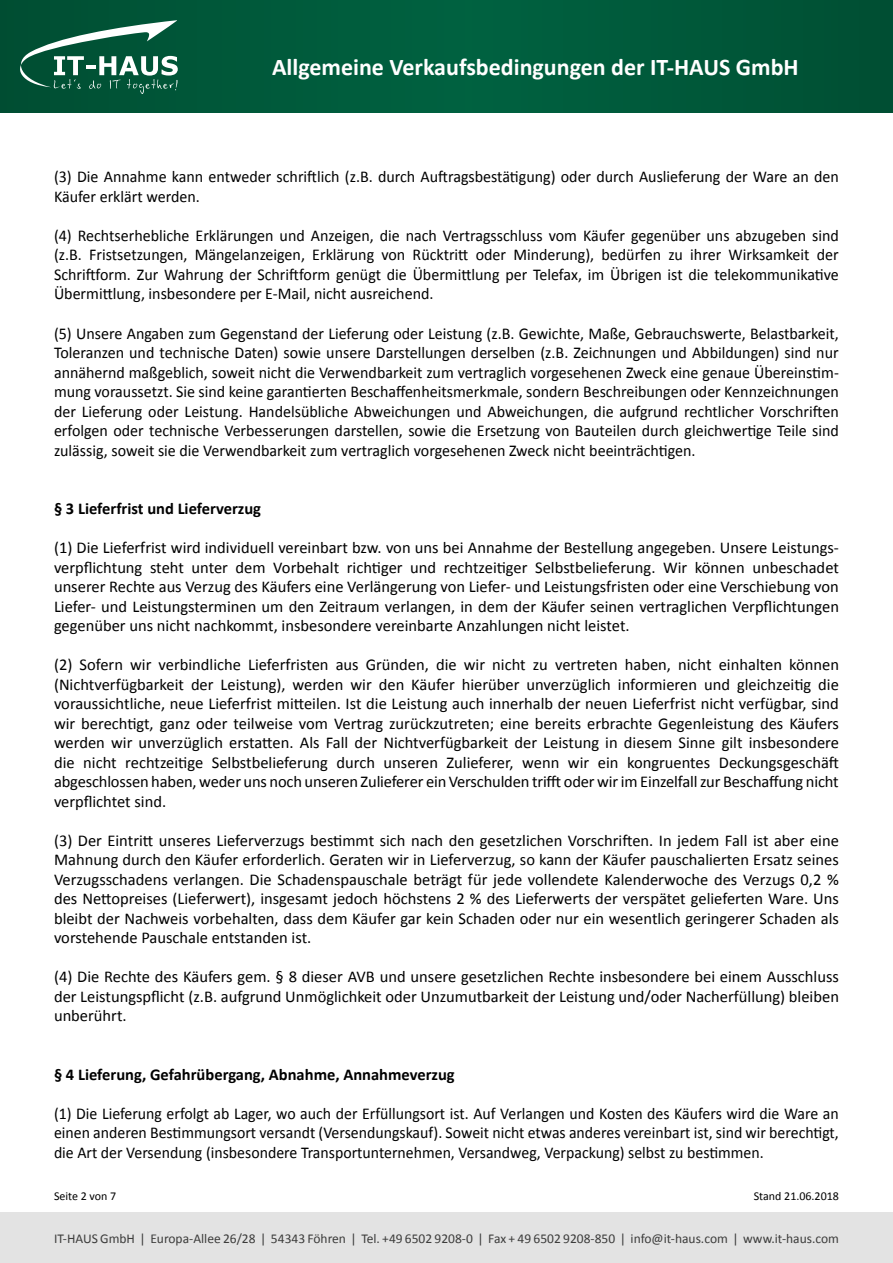
<style>
.page{position:relative;width:893px;height:1263px;background:#fff}
.page>*{position:absolute;margin:0;border:0;box-sizing:border-box;transform-origin:0 0}
.t1{font:700 24px "Calibri";color:#fff}
.t2{font:16.5px/19.5px "Calibri";color:#000;text-align:justify}
.t3{font:16.5px/19.5px "Calibri";color:#000;text-align:justify;scale:.96 1}
.t4{font:700 16.5px "Calibri";color:#000}
.t5{font:13.5px "Calibri";color:#3c3c3b}
.t6{font:12px "Calibri";color:#000}
</style>
<div class="page">
<div style="left:0;top:0;width:893px;height:113px;background:#00593b"></div>
<svg style="left:20px;top:20px;width:158px;height:74px"></svg>
<div style="left:0;top:1212px;width:893px;height:51px;background:#e3e3e3"></div>
<h1 class="t1" style="left:272px;top:52px;width:528px">Allgemeine Verkaufsbedingungen der IT-HAUS GmbH</h1>
<p class="t2" style="left:54px;top:167px;width:786px">(3) Die Annahme kann entweder schriftlich (z.B. durch Auftragsbestätigung) oder durch Auslieferung der Ware an den<br>Käufer erklärt werden.</p>
<p class="t2" style="left:54px;top:226px;width:786px">(4) Rechtserhebliche Erklärungen und Anzeigen, die nach Vertragsschluss vom Käufer gegenüber uns abzugeben sind (z.B. Fristsetzungen, Mängelanzeigen, Erklärung von Rücktritt oder Minderung), bedürfen zu ihrer Wirksamkeit der Schriftform. Zur Wahrung der Schriftform genügt die Übermittlung per Telefax, im Übrigen ist die telekommunikative Übermittlung, insbesondere per E-Mail, nicht ausreichend.</p>
<p class="t2" style="left:54px;top:323px;width:786px">(5) Unsere Angaben zum Gegenstand der Lieferung oder Leistung (z.B. Gewichte, Maße, Gebrauchswerte, Belastbarkeit, Toleranzen und technische Daten) sowie unsere Darstellungen derselben (z.B. Zeichnungen und Abbildungen) sind nur annähernd maßgeblich, soweit nicht die Verwendbarkeit zum vertraglich vorgesehenen Zweck eine genaue Übereinstim&shy;mung voraussetzt. Sie sind keine garantierten Beschaffenheitsmerkmale, sondern Beschreibungen oder Kennzeichnungen der Lieferung oder Leistung. Handelsübliche Abweichungen und Abweichungen, die aufgrund rechtlicher Vorschriften erfolgen oder technische Verbesserungen darstellen, sowie die Ersetzung von Bauteilen durch gleichwertige Teile sind zulässig, soweit sie die Verwendbarkeit zum vertraglich vorgesehenen Zweck nicht beeinträchtigen.</p>
<p class="t4" style="left:54px;top:498px;width:209px">§ 3 Lieferfrist und Lieferverzug</p>
<p class="t2" style="left:54px;top:538px;width:786px">(1) Die Lieferfrist wird individuell vereinbart bzw. von uns bei Annahme der Bestellung angegeben. Unsere Leistungs&shy;verpflichtung steht unter dem Vorbehalt richtiger und rechtzeitiger Selbstbelieferung. Wir können unbeschadet unserer Rechte aus Verzug des Käufers eine Verlängerung von Liefer- und Leistungsfristen oder eine Verschiebung von Liefer- und Leistungsterminen um den Zeitraum verlangen, in dem der Käufer seinen vertraglichen Verpflichtungen gegenüber uns nicht nachkommt, insbesondere vereinbarte Anzahlungen nicht leistet.</p>
<p class="t2" style="left:54px;top:655px;width:786px">(2) Sofern wir verbindliche Lieferfristen aus Gründen, die wir nicht zu vertreten haben, nicht einhalten können (Nichtverfügbarkeit der Leistung), werden wir den Käufer hierüber unverzüglich informieren und gleichzeitig die voraussichtliche, neue Lieferfrist mitteilen. Ist die Leistung auch innerhalb der neuen Lieferfrist nicht verfügbar, sind wir berechtigt, ganz oder teilweise vom Vertrag zurückzutreten; eine bereits erbrachte Gegenleistung des Käufers werden wir unverzüglich erstatten. Als Fall der Nichtverfügbarkeit der Leistung in diesem Sinne gilt insbesondere die nicht rechtzeitige Selbstbelieferung durch unseren Zulieferer, wenn wir ein kongruentes Deckungsgeschäft abgeschlossen haben, weder uns noch unseren Zulieferer ein Verschulden trifft oder wir im Einzelfall zur Beschaffung nicht verpflichtet sind.</p>
<p class="t2" style="left:54px;top:830px;width:786px">(3) Der Eintritt unseres Lieferverzugs bestimmt sich nach den gesetzlichen Vorschriften. In jedem Fall ist aber eine Mahnung durch den Käufer erforderlich. Geraten wir in Lieferverzug, so kann der Käufer pauschalierten Ersatz seines Verzugsschadens verlangen. Die Schadenspauschale beträgt für jede vollendete Kalenderwoche des Verzugs 0,2 % des Nettopreises (Lieferwert), insgesamt jedoch höchstens 2 % des Lieferwerts der verspätet gelieferten Ware. Uns bleibt der Nachweis vorbehalten, dass dem Käufer gar kein Schaden oder nur ein wesentlich geringerer Schaden als vorstehende Pauschale entstanden ist.</p>
<p class="t2" style="left:54px;top:967px;width:786px">(4) Die Rechte des Käufers gem. § 8 dieser AVB und unsere gesetzlichen Rechte insbesondere bei einem Ausschluss der Leistungspflicht (z.B. aufgrund Unmöglichkeit oder Unzumutbarkeit der Leistung und/oder Nacherfüllung) bleiben unberührt.</p>
<p class="t4" style="left:54px;top:1064px;width:402px">§ 4 Lieferung, Gefahrübergang, Abnahme, Annahmeverzug</p>
<p class="t3" style="left:54px;top:1103px;width:819px">(1) Die Lieferung erfolgt ab Lager, wo auch der Erfüllungsort ist. Auf Verlangen und Kosten des Käufers wird die Ware an einen anderen Bestimmungsort versandt (Versendungskauf). Soweit nicht etwas anderes vereinbart ist, sind wir berechtigt, die Art der Versendung (insbesondere Transportunternehmen, Versandweg, Verpackung) selbst zu bestimmen.</p>
<p class="t6" style="left:54px;top:1188px;width:64px">Seite 2 von 7</p>
<p class="t6" style="left:754px;top:1188px;width:87px">Stand 21.06.2018</p>
<p class="t5" style="left:54px;top:1230px;width:786px">IT-HAUS GmbH | Europa-Allee 26/28 | 54343 Föhren | Tel. +49 6502 9208-0 | Fax + 49 6502 9208-850 | info@it-haus.com | www.it-haus.com</p>
</div>
